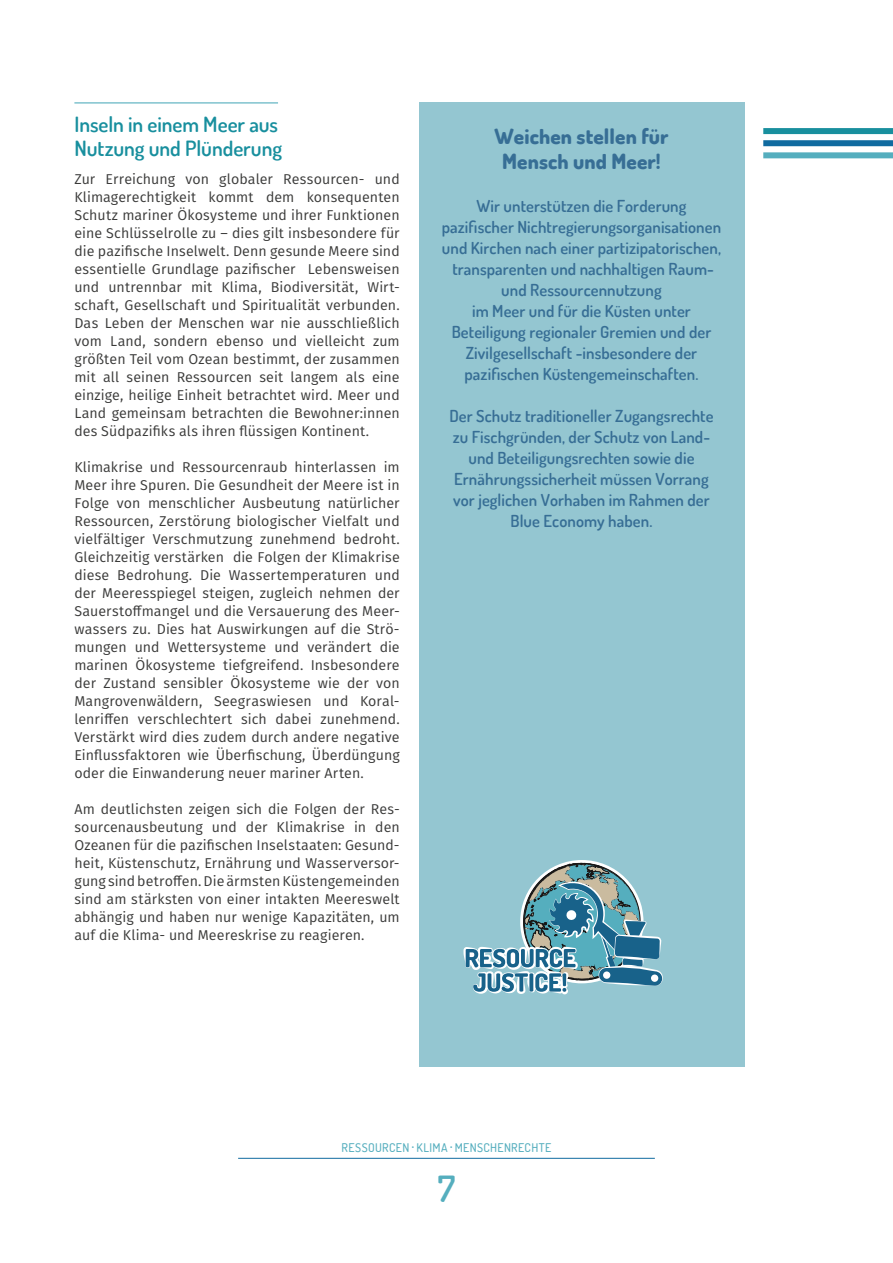
<style>
.page{position:relative;width:893px;height:1263px;background:#fff}
.page>*{position:absolute;margin:0;border:0;box-sizing:border-box;transform-origin:0 0}
.t1{font:600 36px "Dosis";color:#55aebe}
.t2{font:600 21px/24px "Dosis";letter-spacing:-.005em;color:#188f9e}
.t3{font:800 21px/25.5px "Dosis";letter-spacing:.005em;color:#376e95;text-align:center}
.t4{font:600 16.5px/21px "Dosis";letter-spacing:.005em;color:#376e95;text-align:center}
.t5{font:14.25px/18px "Fira GO";letter-spacing:.005em;color:#3a3a39;text-align:justify}
.t6{font:500 12px "Dosis";letter-spacing:.03em;color:#55aebe}
</style>
<div class="page">
<div style="left:763px;top:128px;width:130px;height:6px;background:#188f9e"></div>
<div style="left:763px;top:140px;width:130px;height:6px;background:#106ba0"></div>
<div style="left:763px;top:152px;width:130px;height:6px;background:#55aebe"></div>
<hr style="left:238px;top:1158px;width:417px;height:1px;background:#106ba0">
<hr style="left:74px;top:102px;width:204px;height:1px;background:#55aebe">
<div style="left:419px;top:102px;width:325px;height:964px;background:#94c6d1"></div>
<svg style="left:463px;top:863px;width:200px;height:131px"></svg>
<h2 class="t2" style="left:74px;top:112px;width:209px">Inseln in einem Meer aus<br>Nutzung und Plünderung</h2>
<p class="t5" style="left:74px;top:170px;width:327px">Zur Erreichung von globaler Ressourcen- und Klimagerechtigkeit kommt dem konsequenten Schutz mariner Ökosysteme und ihrer Funktionen eine Schlüsselrolle zu – dies gilt insbesondere für die pazifische Inselwelt. Denn gesunde Meere sind essentielle Grundlage pazifischer Lebensweisen und untrennbar mit Klima, Biodiversität, Wirt&shy;schaft, Gesellschaft und Spiritualität verbunden.<br>Das Leben der Menschen war nie ausschließlich vom Land, sondern ebenso und vielleicht zum größten Teil vom Ozean bestimmt, der zusammen mit all seinen Ressourcen seit langem als eine einzige, heilige Einheit betrachtet wird. Meer und Land gemeinsam betrachten die Bewohner:innen des Südpazifiks als ihren flüssigen Kontinent.</p>
<p class="t5" style="left:74px;top:458px;width:327px">Klimakrise und Ressourcenraub hinterlassen im Meer ihre Spuren. Die Gesundheit der Meere ist in Folge von menschlicher Ausbeutung natürlicher Ressourcen, Zerstörung biologischer Vielfalt und vielfältiger Verschmutzung zunehmend bedroht.<br>Gleichzeitig verstärken die Folgen der Klimakrise diese Bedrohung. Die Wassertemperaturen und der Meeresspiegel steigen, zugleich nehmen der Sauerstoffmangel und die Versauerung des Meer&shy;wassers zu. Dies hat Auswirkungen auf die Strö&shy;mungen und Wettersysteme und verändert die marinen Ökosysteme tiefgreifend. Insbesondere der Zustand sensibler Ökosysteme wie der von Mangrovenwäldern, Seegraswiesen und Koral&shy;lenriffen verschlechtert sich dabei zunehmend.<br>Verstärkt wird dies zudem durch andere negative Einflussfaktoren wie Überfischung, Überdüngung oder die Einwanderung neuer mariner Arten.</p>
<p class="t5" style="left:74px;top:800px;width:327px">Am deutlichsten zeigen sich die Folgen der Res&shy;sourcenausbeutung und der Klimakrise in den Ozeanen für die pazifischen Inselstaaten: Gesund&shy;heit, Küstenschutz, Ernährung und Wasserversor&shy;gung sind betroffen. Die ärmsten Küstengemeinden sind am stärksten von einer intakten Meereswelt abhängig und haben nur wenige Kapazitäten, um auf die Klima- und Meereskrise zu reagieren.</p>
<h2 class="t3" style="left:494px;top:123px;width:175px">Weichen stellen für<br>Mensch und Meer!</h2>
<p class="t4" style="left:442px;top:195px;width:281px">Wir unterstützen die Forderung pazifischer Nichtregierungsorganisationen und Kirchen nach einer partizipatorischen, transparenten und nachhaltigen Raum&shy;und Ressourcennutzung<br>im Meer und für die Küsten unter Beteiligung regionaler Gremien und der Zivilgesellschaft -insbesondere der pazifischen Küstengemeinschaften.</p>
<p class="t4" style="left:449px;top:405px;width:266px">Der Schutz traditioneller Zugangsrechte zu Fischgründen, der Schutz von Land&shy;und Beteiligungsrechten sowie die Ernährungssicherheit müssen Vorrang vor jeglichen Vorhaben im Rahmen der Blue Economy haben.</p>
<p class="t6" style="left:342px;top:1139px;width:211px">RESSOURCEN <sup>.</sup> KLIMA <sup>.</sup> MENSCHENRECHTE</p>
<h1 class="t1" style="left:438px;top:1165px;width:19px">7</h1>
</div>
